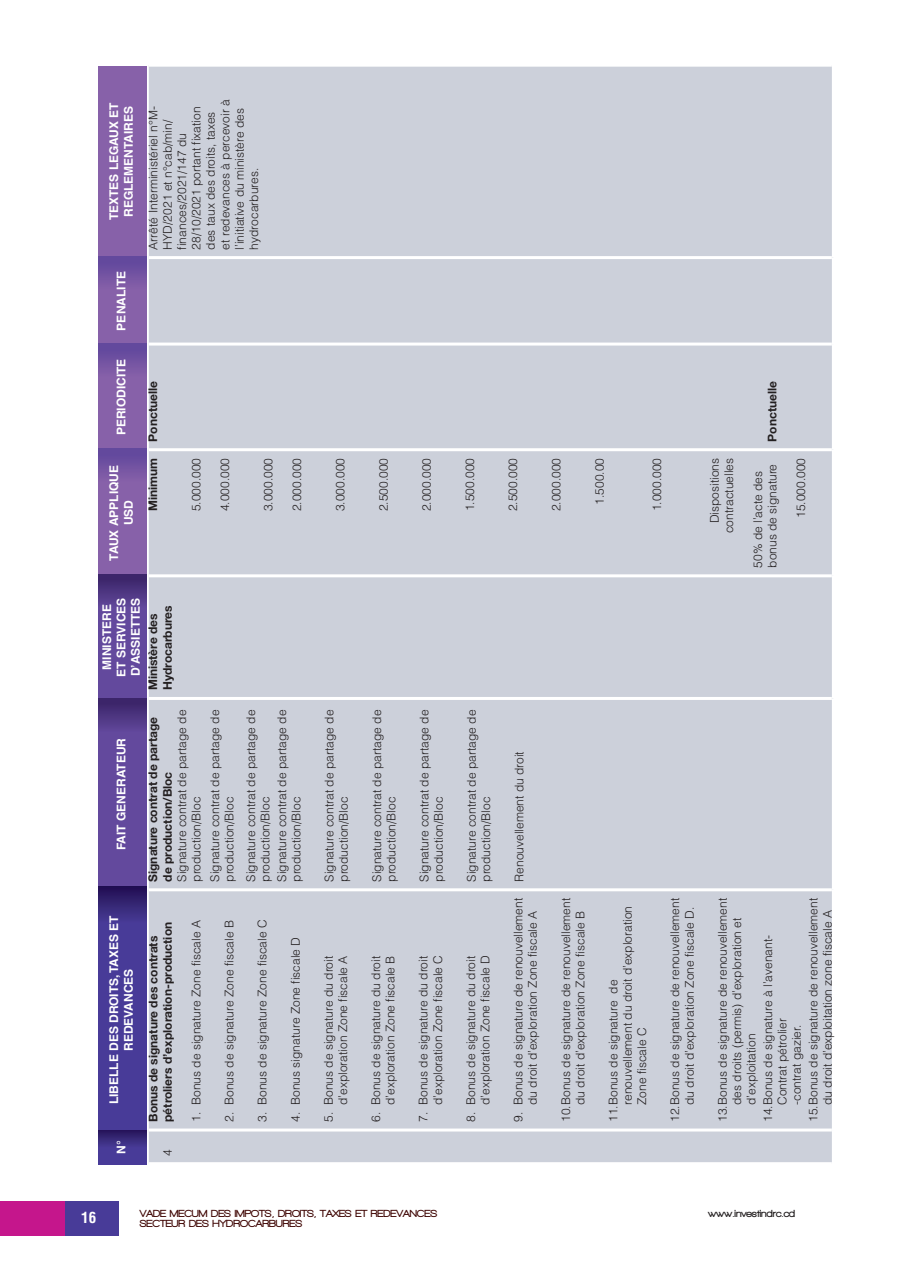
<style>
.page{position:relative;width:910px;height:1280px;background:#fff}
.page>*{position:absolute;margin:0;border:0;box-sizing:border-box;transform-origin:0 0}
.t1{font:700 condensed 15px "Helvetica CE";color:#fff}
.t2{font:300 12px/14.4px "Helvetica";color:#231f20}
.t3{font:700 12px/14.4px "Helvetica Neue LT Std";color:#231f20}
.t4{font:700 12px/14.4px "Helvetica LT";color:#fff;text-align:center}
.t5{font:900 10.5px/10.5px "Walkway";color:#3d0300}
.t6{font:900 10.5px "Walkway";color:#231f20}
</style>
<div class="page">
<div style="left:98px;top:869px;width:48px;height:296px;background:#483b98"></div>
<div style="left:98px;top:531px;width:48px;height:358px;background:#63499d"></div>
<div style="left:98px;top:66px;width:48px;height:508px;background:#8761a9"></div>
<div style="left:98px;top:1130px;width:48px;height:20px;background:linear-gradient(to bottom,#27165a,#493d9a)"></div>
<div style="left:98px;top:887px;width:48px;height:49px;background:linear-gradient(to bottom,#251357,#5045a6)"></div>
<div style="left:98px;top:574px;width:48px;height:50px;background:linear-gradient(to bottom,#3b2569,#6b51a8)"></div>
<div style="left:98px;top:699px;width:48px;height:49px;background:linear-gradient(to bottom,#3b2569,#6d52aa)"></div>
<div style="left:98px;top:344px;width:48px;height:49px;background:linear-gradient(to bottom,#61489c,#9167ac)"></div>
<div style="left:98px;top:449px;width:48px;height:49px;background:linear-gradient(to bottom,#61489c,#9167ac)"></div>
<div style="left:98px;top:256px;width:48px;height:50px;background:linear-gradient(to bottom,#61479c,#8f66ac)"></div>
<div style="left:149px;top:67px;width:683px;height:1095px;background:#ccd0da"></div>
<hr style="left:149px;top:1128px;width:683px;height:3px;background:#fff">
<hr style="left:149px;top:888px;width:683px;height:3px;background:#fff">
<hr style="left:149px;top:697px;width:683px;height:3px;background:#fff">
<hr style="left:149px;top:574px;width:683px;height:3px;background:#fff">
<hr style="left:149px;top:448px;width:683px;height:3px;background:#fff">
<hr style="left:149px;top:343px;width:683px;height:3px;background:#fff">
<hr style="left:149px;top:256px;width:683px;height:3px;background:#fff">
<div style="left:0;top:1201px;width:65px;height:34px;background:#c5168c"></div>
<div style="left:65px;top:1201px;width:54px;height:34px;background:#483b98"></div>
<p class="t4" style="left:107px;top:220px;width:120px;text-align:left;rotate:-90deg">TEXTES LEGAUX ET<br>REGLEMENTAIRES</p>
<p class="t4" style="left:114px;top:330px;width:61px;rotate:-90deg">PENALITE</p>
<p class="t4" style="left:114px;top:435px;width:78px;rotate:-90deg">PERIODICITE</p>
<p class="t4" style="left:107px;top:560px;width:97px;rotate:-90deg">TAUX APPLIQUE<br>USD</p>
<p class="t2" style="left:146px;top:249px;width:152px;rotate:-90deg">Arrêté Interministériel n°M-<br>HYD/2021 et n°cab/min/ finances/2021/147 du<br>28/10/2021 portant fixation des taux des droits, taxes et redevances à percevoir à l’initiative du ministère des hydrocarbures.</p>
<p class="t3" style="left:146px;top:442px;width:62px;rotate:-90deg">Ponctuelle</p>
<p class="t3" style="left:765px;top:442px;width:62px;rotate:-90deg">Ponctuelle</p>
<p class="t3" style="left:146px;top:511px;width:55px;rotate:-90deg">Minimum</p>
<p class="t2" style="left:189px;top:511px;width:55px;rotate:-90deg">5.000.000</p>
<p class="t2" style="left:217px;top:511px;width:55px;rotate:-90deg">4.000.000</p>
<p class="t2" style="left:261px;top:511px;width:55px;rotate:-90deg">3.000.000</p>
<p class="t2" style="left:289px;top:511px;width:55px;rotate:-90deg">2.000.000</p>
<p class="t2" style="left:333px;top:511px;width:55px;rotate:-90deg">3.000.000</p>
<p class="t2" style="left:376px;top:511px;width:55px;rotate:-90deg">2.500.000</p>
<p class="t2" style="left:419px;top:511px;width:55px;rotate:-90deg">2.000.000</p>
<p class="t2" style="left:462px;top:511px;width:55px;rotate:-90deg">1.500.000</p>
<p class="t2" style="left:505px;top:511px;width:55px;rotate:-90deg">2.500.000</p>
<p class="t2" style="left:549px;top:511px;width:55px;rotate:-90deg">2.000.000</p>
<p class="t2" style="left:592px;top:504px;width:48px;rotate:-90deg">1.500.00</p>
<p class="t2" style="left:649px;top:511px;width:55px;rotate:-90deg">1.000.000</p>
<p class="t2" style="left:707px;top:533px;width:77px;text-align:right;rotate:-90deg">Dispositions contractuelles</p>
<p class="t2" style="left:750px;top:568px;width:105px;rotate:-90deg">50% de l’acte des bonus de signature</p>
<p class="t2" style="left:793px;top:518px;width:62px;rotate:-90deg">15.000.000</p>
<p class="t4" style="left:99px;top:676px;width:80px;rotate:-90deg">MINISTERE<br>ET SERVICES<br>D’ASSIETTES</p>
<p class="t4" style="left:114px;top:850px;width:113px;rotate:-90deg">FAIT GENERATEUR</p>
<p class="t3" style="left:146px;top:690px;width:86px;rotate:-90deg">Ministère des<br>Hydrocarbures</p>
<p class="t3" style="left:146px;top:882px;width:166px;rotate:-90deg">Signature contrat de partage de production/Bloc</p>
<p class="t2" style="left:174px;top:882px;width:174px;rotate:-90deg">Signature contrat de partage de production/Bloc</p>
<p class="t2" style="left:207px;top:882px;width:174px;rotate:-90deg">Signature contrat de partage de production/Bloc</p>
<p class="t2" style="left:243px;top:882px;width:174px;rotate:-90deg">Signature contrat de partage de production/Bloc</p>
<p class="t2" style="left:274px;top:882px;width:174px;rotate:-90deg">Signature contrat de partage de production/Bloc</p>
<p class="t2" style="left:322px;top:882px;width:174px;rotate:-90deg">Signature contrat de partage de production/Bloc</p>
<p class="t2" style="left:369px;top:882px;width:174px;rotate:-90deg">Signature contrat de partage de production/Bloc</p>
<p class="t2" style="left:417px;top:882px;width:174px;rotate:-90deg">Signature contrat de partage de production/Bloc</p>
<p class="t2" style="left:464px;top:882px;width:174px;rotate:-90deg">Signature contrat de partage de production/Bloc</p>
<p class="t4" style="left:107px;top:1104px;width:191px;rotate:-90deg">LIBELLE DES DROITS, TAXES ET<br>REDEVANCES</p>
<p class="t4" style="left:114px;top:1153px;width:15px;rotate:-90deg">N°</p>
<p class="t3" style="left:146px;top:1122px;width:201px;rotate:-90deg">Bonus de signature des contrats pétroliers d’exploration-production</p>
<p class="t2" style="left:189px;top:1122px;width:203px;rotate:-90deg">1. Bonus de signature Zone fiscale A</p>
<p class="t2" style="left:222px;top:1122px;width:203px;rotate:-90deg">2. Bonus de signature Zone fiscale B</p>
<p class="t2" style="left:255px;top:1122px;width:204px;rotate:-90deg">3. Bonus de signature Zone fiscale C</p>
<p class="t2" style="left:160px;top:1155px;width:8px;rotate:-90deg">4</p>
<p class="t2" style="left:288px;top:1122px;width:186px;rotate:-90deg">4. Bonus signature Zone fiscale D</p>
<p class="t2" style="left:321px;top:1122px;width:168px;text-align:right;rotate:-90deg">5. Bonus de signature du droit d’exploration Zone fiscale A</p>
<p class="t2" style="left:368px;top:1122px;width:168px;text-align:right;rotate:-90deg">6. Bonus de signature du droit d’exploration Zone fiscale B</p>
<p class="t2" style="left:416px;top:1122px;width:169px;text-align:right;rotate:-90deg">7. Bonus de signature du droit d’exploration Zone fiscale C</p>
<p class="t2" style="left:463px;top:1122px;width:169px;text-align:right;rotate:-90deg">8. Bonus de signature du droit d’exploration Zone fiscale D</p>
<p class="t2" style="left:512px;top:882px;width:132px;rotate:-90deg">Renouvellement du droit</p>
<p class="t2" style="left:511px;top:1122px;width:225px;text-align:center;rotate:-90deg">9. Bonus de signature de renouvellement du droit d’exploration Zone fiscale A</p>
<p class="t2" style="left:558px;top:1122px;width:225px;text-align:center;rotate:-90deg">10.Bonus de signature de renouvellement du droit d’exploration Zone fiscale B</p>
<p class="t2" style="left:606px;top:1105px;width:200px;text-indent:-17px;rotate:-90deg">11.Bonus de signature de renouvellement du droit d’exploration<br>Zone fiscale C</p>
<p class="t2" style="left:667px;top:1105px;width:208px;text-indent:-17px;rotate:-90deg">12.Bonus de signature de renouvellement du droit d’exploration Zone fiscale D.</p>
<p class="t2" style="left:715px;top:1105px;width:208px;text-indent:-17px;rotate:-90deg">13.Bonus de signature de renouvellement des droits (permis) d’exploration et d’exploitation</p>
<p class="t2" style="left:806px;top:1122px;width:225px;text-align:center;rotate:-90deg">15.Bonus de signature de renouvellement du droit d’exploitation zone fiscale A</p>
<p class="t2" style="left:760px;top:1105px;width:171px;text-indent:-17px;rotate:-90deg">14.Bonus de signature à l’avenant-<br>Contrat pétrolier<br>-contrat gazier.</p>
<p class="t1" style="left:81px;top:1208px;width:17px">16</p>
<p class="t5" style="left:140px;top:1208px;width:299px">VADE MECUM DES IMPOTS, DROITS, TAXES ET REDEVANCES<br>SECTEUR DES HYDROCARBURES</p>
<p class="t6" style="left:708px;top:1208px;width:89px">www.investindrc.cd</p>
</div>
